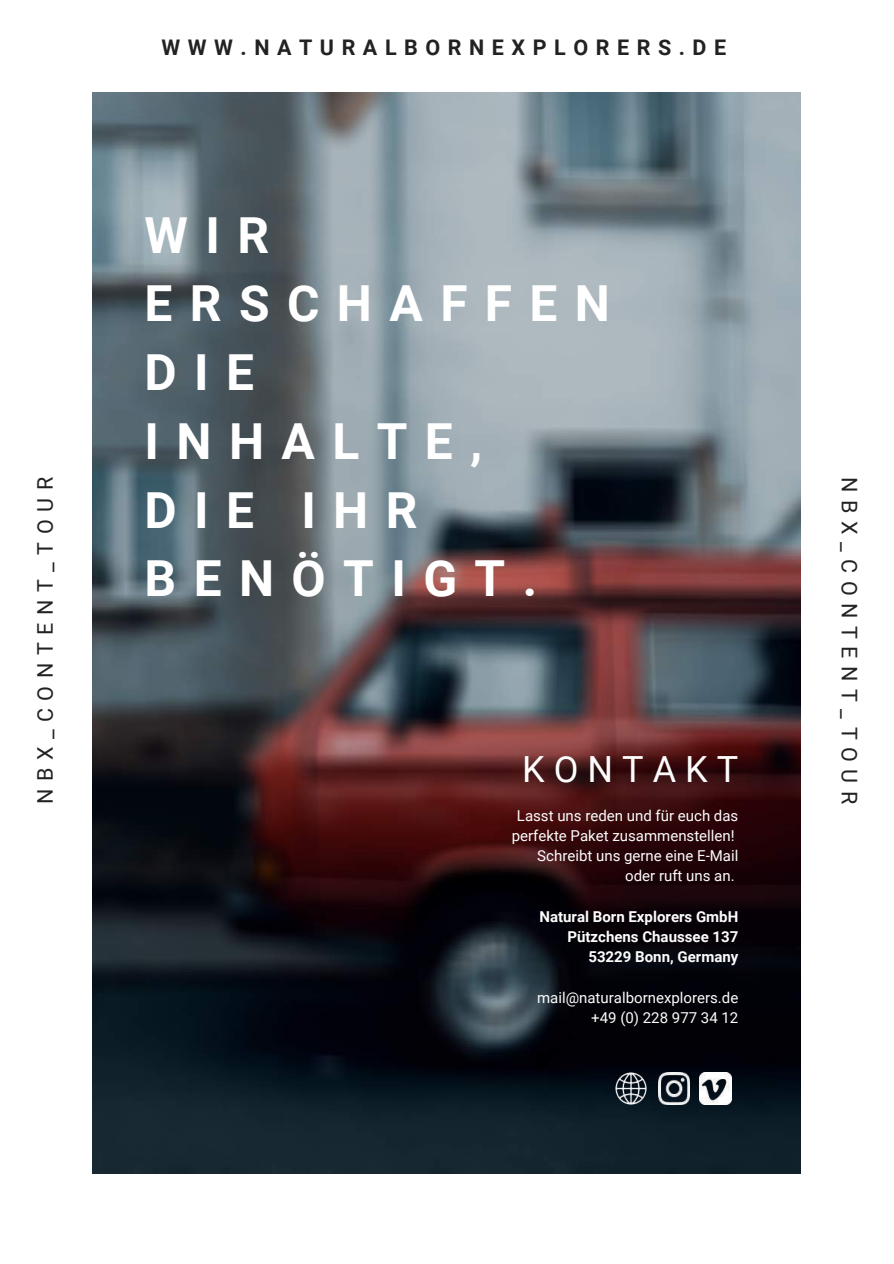
<style>
.page{position:relative;width:894px;height:1264px;background:#fff}
.page>*{position:absolute;margin:0;border:0;box-sizing:border-box;transform-origin:0 0}
.t1{font:700 49.65px/68.7px "Roboto";letter-spacing:.35em;color:#fff}
.t2{font:36px "Roboto";letter-spacing:.25em;color:#fcfcfc}
.t3{font:21.45px "Roboto";letter-spacing:.35em;color:#222}
.t4{font:700 21.45px "Roboto";letter-spacing:.35em;color:#222}
.t5{font:15px/20.2px "Roboto";color:#fcfcfc;text-align:right}
.t6{font:700 15px/20.2px "Roboto";color:#fcfcfc;text-align:right}
</style>
<div class="page">
<img style="left:92px;top:92px;width:708px;height:1081px">
<img style="left:699px;top:1072px;width:31px;height:32px">
<img style="left:657px;top:1072px;width:32px;height:32px">
<img style="left:615px;top:1072px;width:31px;height:32px">
<h3 class="t4" style="left:161px;top:35px;width:566px">WWW.NATURALBORNEXPLORERS.DE</h3>
<h1 class="t1" style="left:144px;top:201px;width:467px">WIR<br>ERSCHAFFEN<br>DIE<br>INHALTE,<br>DIE IHR<br>BENÖTIGT.</h1>
<h3 class="t3" style="left:33px;top:804px;width:328px;rotate:-90deg">NBX_CONTENT_TOUR</h3>
<h3 class="t3" style="left:861px;top:477px;width:328px;rotate:90deg">NBX_CONTENT_TOUR</h3>
<h2 class="t2" style="left:522px;top:748px;width:218px">KONTAKT</h2>
<p class="t5" style="left:511px;top:805px;width:228px">Lasst uns reden und für euch das perfekte Paket zusammenstellen!<br>Schreibt uns gerne eine E-Mail oder ruft uns an.</p>
<p class="t6" style="left:539px;top:906px;width:200px">Natural Born Explorers GmbH<br>Pützchens Chaussee 137<br>53229 Bonn, Germany</p>
<p class="t5" style="left:537px;top:987px;width:203px">mail@naturalbornexplorers.de +49 (0) 228 977 34 12</p>
</div>
